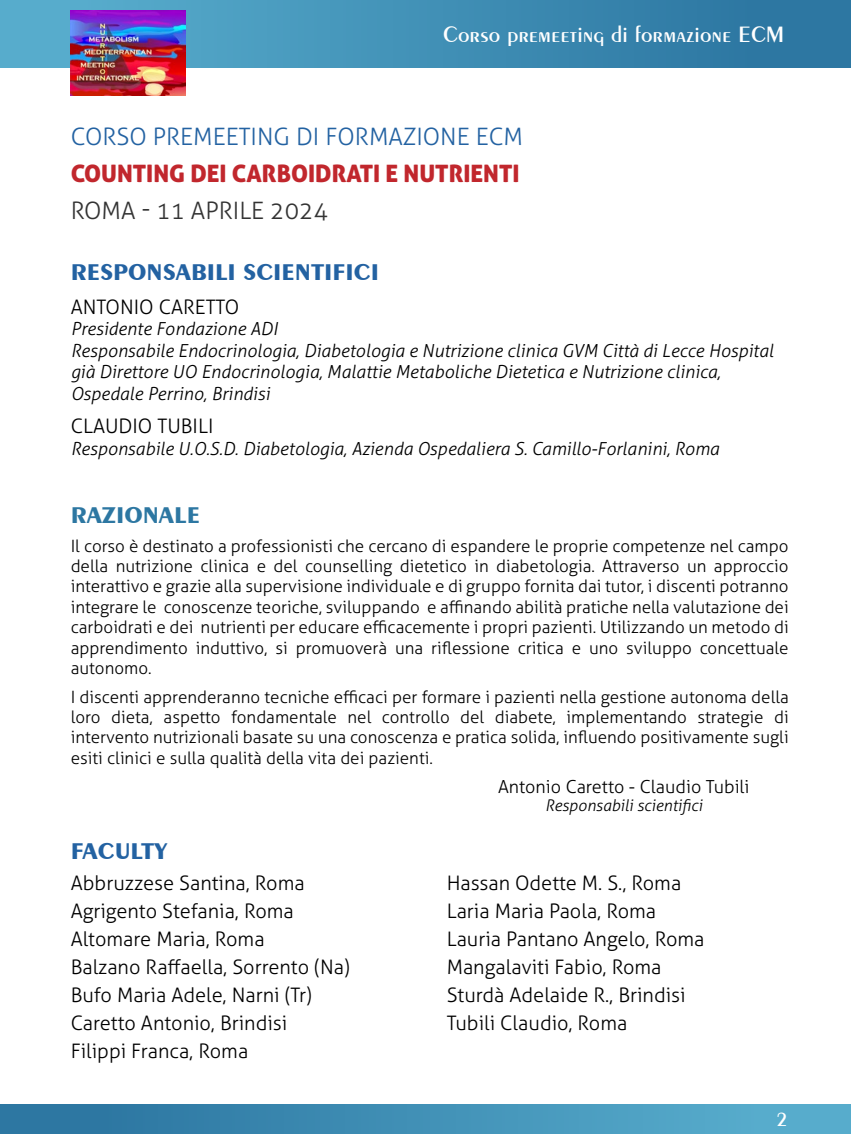
<style>
.page{position:relative;width:851px;height:1134px;background:#fff}
.page>*{position:absolute;margin:0;border:0;box-sizing:border-box;transform-origin:0 0}
.t1{font:24px "Aller Display";color:#c1272d}
.t2{font:700 24px "Exotic 350 BT";color:#2362a2}
.t3{font:300 24px "Aller";color:#2362a2}
.t4{font:300 24px "Aller";color:#333}
.t5{font:700 24px "Exotic 350 BT";color:#2d77a2}
.t6{font:600 23.4px "Exotic 350 BT";color:#fff}
.t7{font:300 20px/28px "Aller";color:#000}
.t8{font:600 20px "Exotic 350 BT";color:#fff}
.t9{font:italic 300 18px/21.6px "Aller";color:#000}
.t10{font:300 18px "Aller";color:#000}
.t11{font:300 17px/20.4px "Aller";color:#000;text-align:justify}
.t12{font:italic 300 16px "Aller";color:#000}
</style>
<div class="page">
<div style="left:0;top:1105px;width:850px;height:29px;background:linear-gradient(to right,#28719d,#5bb1d0)"></div>
<div style="left:0;top:0;width:850px;height:67px;background:linear-gradient(to right,#60a2cf,#27779e)"></div>
<img style="left:71px;top:11px;width:114px;height:85px">
<h2 class="t6" style="left:443px;top:20px;width:342px">Corso premeeting di formazione ECM</h2>
<h1 class="t3" style="left:71px;top:122px;width:454px">CORSO PREMEETING DI FORMAZIONE ECM</h1>
<h1 class="t1" style="left:71px;top:158px;width:450px">COUNTING DEI CARBOIDRATI E NUTRIENTI</h1>
<h1 class="t4" style="left:71px;top:196px;width:259px">ROMA - 11 APRILE 2024</h1>
<h1 class="t2" style="left:71px;top:258px;width:310px">RESPONSABILI SCIENTIFICI</h1>
<p class="t7" style="left:71px;top:292px;width:170px">ANTONIO CARETTO</p>
<p class="t9" style="left:71px;top:318px;width:704px">Presidente Fondazione ADI<br>Responsabile Endocrinologia, Diabetologia e Nutrizione clinica GVM Città di Lecce Hospital già Direttore UO Endocrinologia, Malattie Metaboliche Dietetica e Nutrizione clinica, Ospedale Perrino, Brindisi</p>
<p class="t7" style="left:71px;top:412px;width:144px">CLAUDIO TUBILI</p>
<p class="t9" style="left:71px;top:437px;width:650px">Responsabile U.O.S.D. Diabetologia, Azienda Ospedaliera S. Camillo-Forlanini, Roma</p>
<h1 class="t5" style="left:71px;top:501px;width:131px">RAZIONALE</h1>
<p class="t11" style="left:71px;top:535px;width:719px">Il corso è destinato a professionisti che cercano di espandere le proprie competenze nel campo della nutrizione clinica e del counselling dietetico in diabetologia. Attraverso un approccio interattivo e grazie alla supervisione individuale e di gruppo fornita dai tutor, i discenti potranno integrare le conoscenze teoriche, sviluppando e affinando abilità pratiche nella valutazione dei carboidrati e dei nutrienti per educare efficacemente i propri pazienti. Utilizzando un metodo di apprendimento induttivo, si promuoverà una riflessione critica e uno sviluppo concettuale autonomo.</p>
<p class="t11" style="left:71px;top:686px;width:719px">I discenti apprenderanno tecniche efficaci per formare i pazienti nella gestione autonoma della loro dieta, aspetto fondamentale nel controllo del diabete, implementando strategie di intervento nutrizionali basate su una conoscenza e pratica solida, influendo positivamente sugli esiti clinici e sulla qualità della vita dei pazienti.</p>
<p class="t10" style="left:498px;top:776px;width:253px">Antonio Caretto - Claudio Tubili</p>
<p class="t12" style="left:545px;top:796px;width:159px">Responsabili scientifici</p>
<h1 class="t2" style="left:71px;top:836px;width:98px">FACULTY</h1>
<p class="t7" style="left:71px;top:869px;width:281px">Abbruzzese Santina, Roma<br>Agrigento Stefania, Roma<br>Altomare Maria, Roma<br>Balzano Raffaella, Sorrento (Na)<br>Bufo Maria Adele, Narni (Tr)<br>Caretto Antonio, Brindisi<br>Filippi Franca, Roma</p>
<p class="t7" style="left:446px;top:869px;width:259px">Hassan Odette M. S., Roma<br>Laria Maria Paola, Roma<br>Lauria Pantano Angelo, Roma<br>Mangalaviti Fabio, Roma<br>Sturdà Adelaide R., Brindisi<br>Tubili Claudio, Roma</p>
<p class="t8" style="left:777px;top:1107px;width:11px">2</p>
</div>
